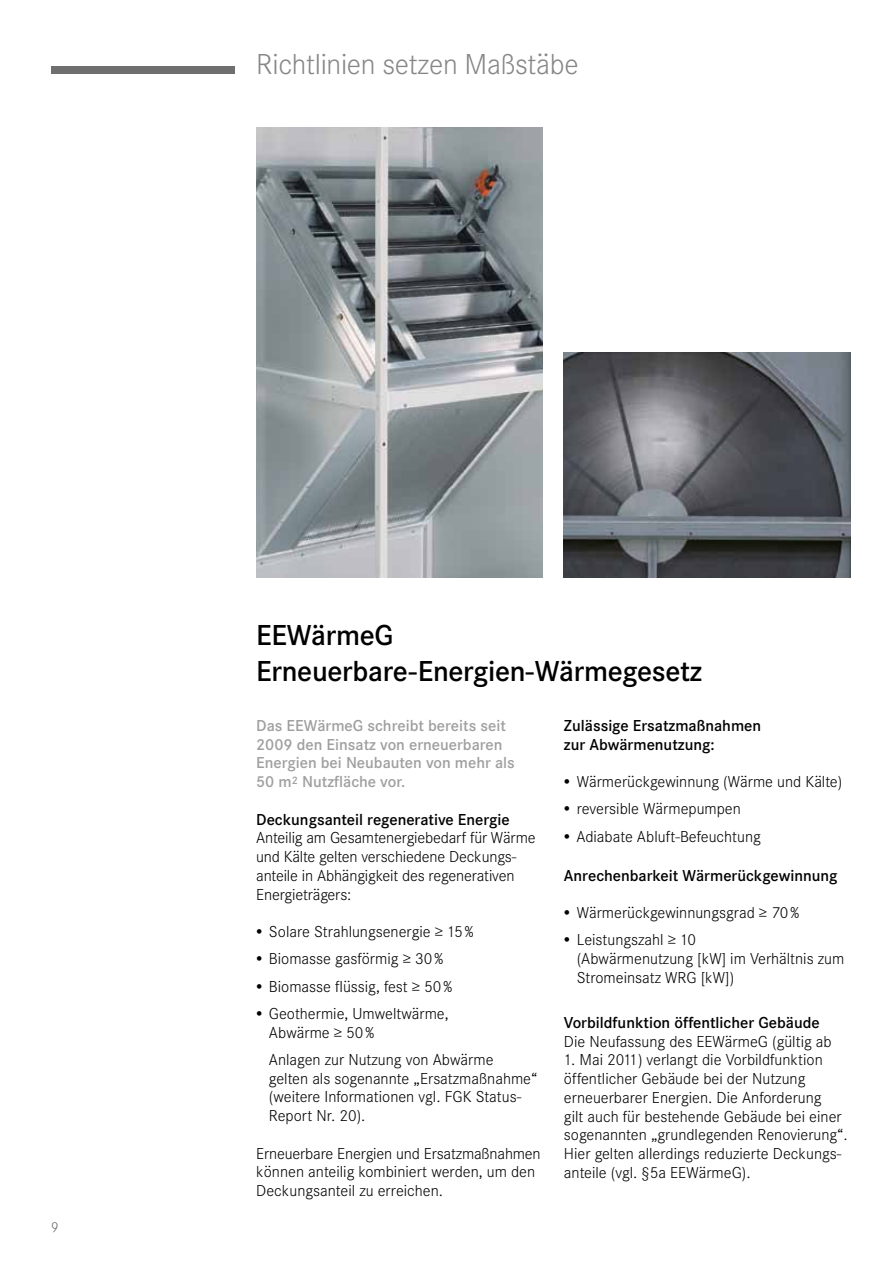
<style>
.page{position:relative;width:893px;height:1263px;background:#fff}
.page>*{position:absolute;margin:0;border:0;box-sizing:border-box;transform-origin:0 0}
.t1{font:600 30px/36px "Corporate S";letter-spacing:-.01em;color:#000}
.t2{font:300 30px "Corporate S";letter-spacing:-.01em;color:#878787}
.t3{font:300 16.5px/18.8px "Corporate S";color:#000}
.t4{font:600 16.5px/18.8px "Corporate S";color:#000}
.t5{font:600 16.5px/18.8px "Corporate S";color:#9f9f9f}
.t6{font:300 15px "Corporate S";color:#706f6f}
</style>
<div class="page">
<img style="left:256px;top:128px;width:287px;height:450px">
<img style="left:564px;top:353px;width:286px;height:225px">
<div style="left:51px;top:66px;width:184px;height:8px;background:#706f6f"></div>
<h1 class="t2" style="left:256px;top:47px;width:324px">Richtlinien setzen Maßstäbe</h1>
<p class="t6" style="left:51px;top:1218px;width:9px">9</p>
<h1 class="t1" style="left:256px;top:618px;width:448px">EEWärmeG<br>Erneuerbare-Energien-Wärmegesetz</h1>
<p class="t5" style="left:256px;top:716px;width:260px">Das EEWärmeG schreibt bereits seit<br>2009 den Einsatz von erneuerbaren<br>Energien bei Neubauten von mehr als<br>50 m<sup>2</sup> Nutzfläche vor.</p>
<p class="t4" style="left:256px;top:810px;width:255px">Deckungsanteil regenerative Energie</p>
<p class="t3" style="left:256px;top:829px;width:281px">Anteilig am Gesamtenergiebedarf für Wärme und Kälte gelten verschiedene Deckungs&shy;anteile in Abhängigkeit des regenerativen Energieträgers:</p>
<p class="t3" style="left:254px;top:922px;width:221px">• Solare Strahlungsenergie ≥ 15%</p>
<p class="t3" style="left:254px;top:950px;width:191px">• Biomasse gasförmig ≥ 30%</p>
<p class="t3" style="left:254px;top:977px;width:200px">• Biomasse flüssig, fest ≥ 50%</p>
<p class="t3" style="left:269px;top:1004px;width:181px;text-indent:-15px">• Geothermie, Umweltwärme,<br>Abwärme ≥ 50%</p>
<p class="t3" style="left:269px;top:1050px;width:270px">Anlagen zur Nutzung von Abwärme<br>gelten als sogenannte „Ersatzmaßnahme“ (weitere Informationen vgl. FGK Status-<br>Report Nr. 20).</p>
<p class="t3" style="left:256px;top:1144px;width:286px">Erneuerbare Energien und Ersatzmaßnahmen können anteilig kombiniert werden, um den<br>Deckungsanteil zu erreichen.</p>
<p class="t4" style="left:564px;top:716px;width:199px">Zulässige Ersatzmaßnahmen zur Abwärmenutzung:</p>
<p class="t3" style="left:561px;top:772px;width:282px">• Wärmerückgewinnung (Wärme und Kälte)</p>
<p class="t3" style="left:561px;top:800px;width:181px">• reversible Wärmepumpen</p>
<p class="t3" style="left:561px;top:827px;width:201px">• Adiabate Abluft-Befeuchtung</p>
<p class="t4" style="left:564px;top:866px;width:275px">Anrechenbarkeit Wärmerückgewinnung</p>
<p class="t3" style="left:561px;top:903px;width:239px">• Wärmerückgewinnungsgrad ≥ 70%</p>
<p class="t3" style="left:577px;top:931px;width:269px;text-indent:-15px">• Leistungszahl ≥ 10<br>(Abwärmenutzung [kW] im Verhältnis zum<br>Stromeinsatz WRG [kW])</p>
<p class="t4" style="left:564px;top:1013px;width:257px">Vorbildfunktion öffentlicher Gebäude</p>
<p class="t3" style="left:564px;top:1032px;width:269px">Die Neufassung des EEWärmeG (gültig ab</p>
<p class="t3" style="left:564px;top:1051px;width:285px">1. Mai 2011) verlangt die Vorbildfunktion öffentlicher Gebäude bei der Nutzung erneuerbarer Energien. Die Anforderung<br>gilt auch für bestehende Gebäude bei einer sogenannten „grundlegenden Renovierung“.<br>Hier gelten allerdings reduzierte Deckungs&shy;anteile (vgl. §5a EEWärmeG).</p>
</div>
